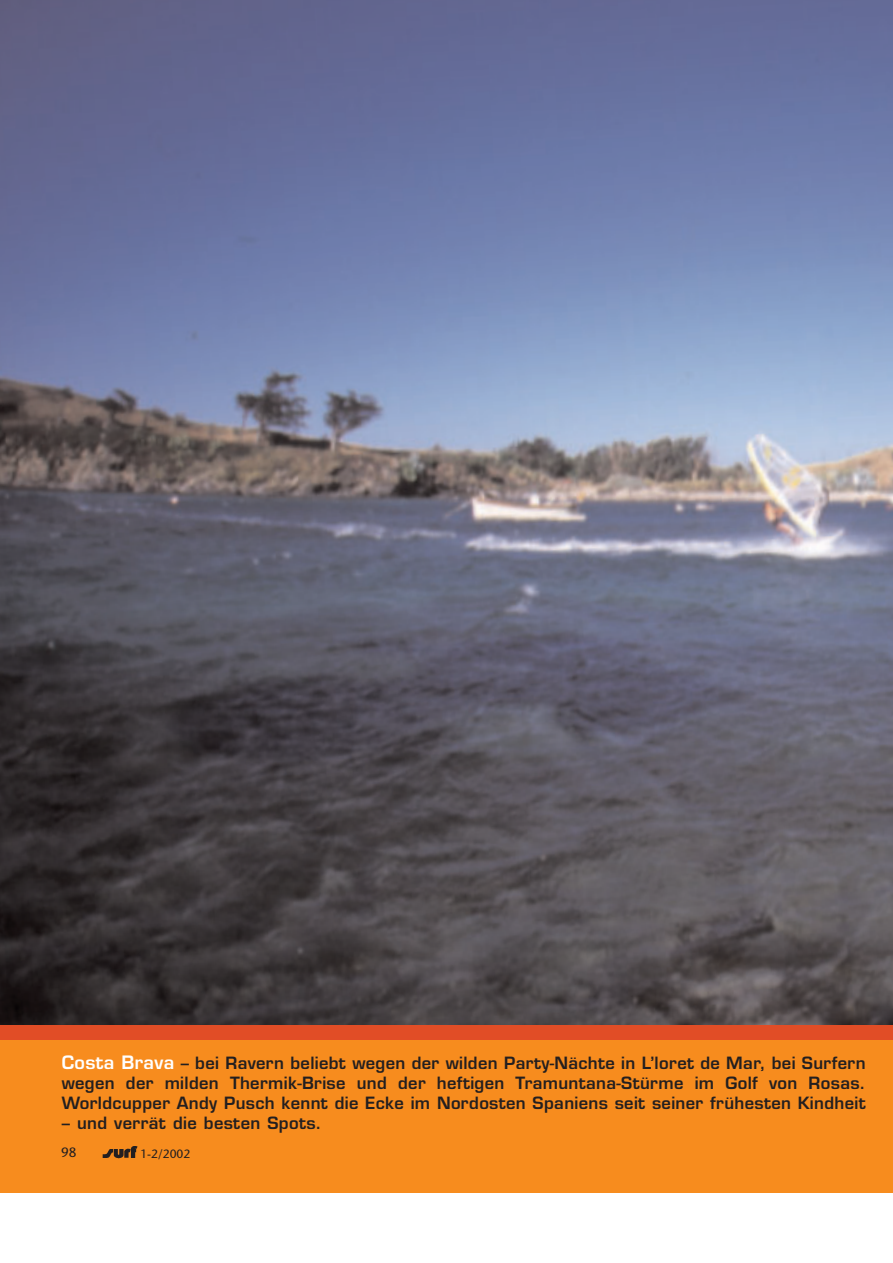
<style>
.page{position:relative;width:893px;height:1263px;background:#fff}
.page>*{position:absolute;margin:0;border:0;box-sizing:border-box;transform-origin:0 0}
.t1{font:600 16.5px/20.1px "Eurostile";letter-spacing:.02em;color:#231f20;text-align:justify}
.t2{font:13.5px "Stone Sans";color:#231f20}
.t3{font:12px "Stone Sans";color:#231f20}
.s1{font-size:18px;color:#fff}
</style>
<div class="page">
<div style="left:0;top:1021px;width:892px;height:25px;background:#e14d26"></div>
<div style="left:0;top:1040px;width:892px;height:152px;background:#f78c1e"></div>
<img style="left:102px;top:1146px;width:36px;height:13px">
<img style="left:0;top:0;width:892px;height:1024px">
<p class="t1" style="left:62px;top:1055px;width:805px"><span class="s1">Costa Brava</span> – bei Ravern beliebt wegen der wilden Party-Nächte in L’loret de Mar, bei Surfern wegen der milden Thermik-Brise und der heftigen Tramuntana-Stürme im Golf von Rosas.<br>Worldcupper Andy Pusch kennt die Ecke im Nordosten Spaniens seit seiner frühesten Kindheit</p>
<p class="t1" style="left:62px;top:1115px;width:261px">– und verrät die besten Spots.</p>
<p class="t2" style="left:61px;top:1148px;width:17px">98</p>
<p class="t3" style="left:140px;top:1149px;width:51px">1-2/2002</p>
</div>
